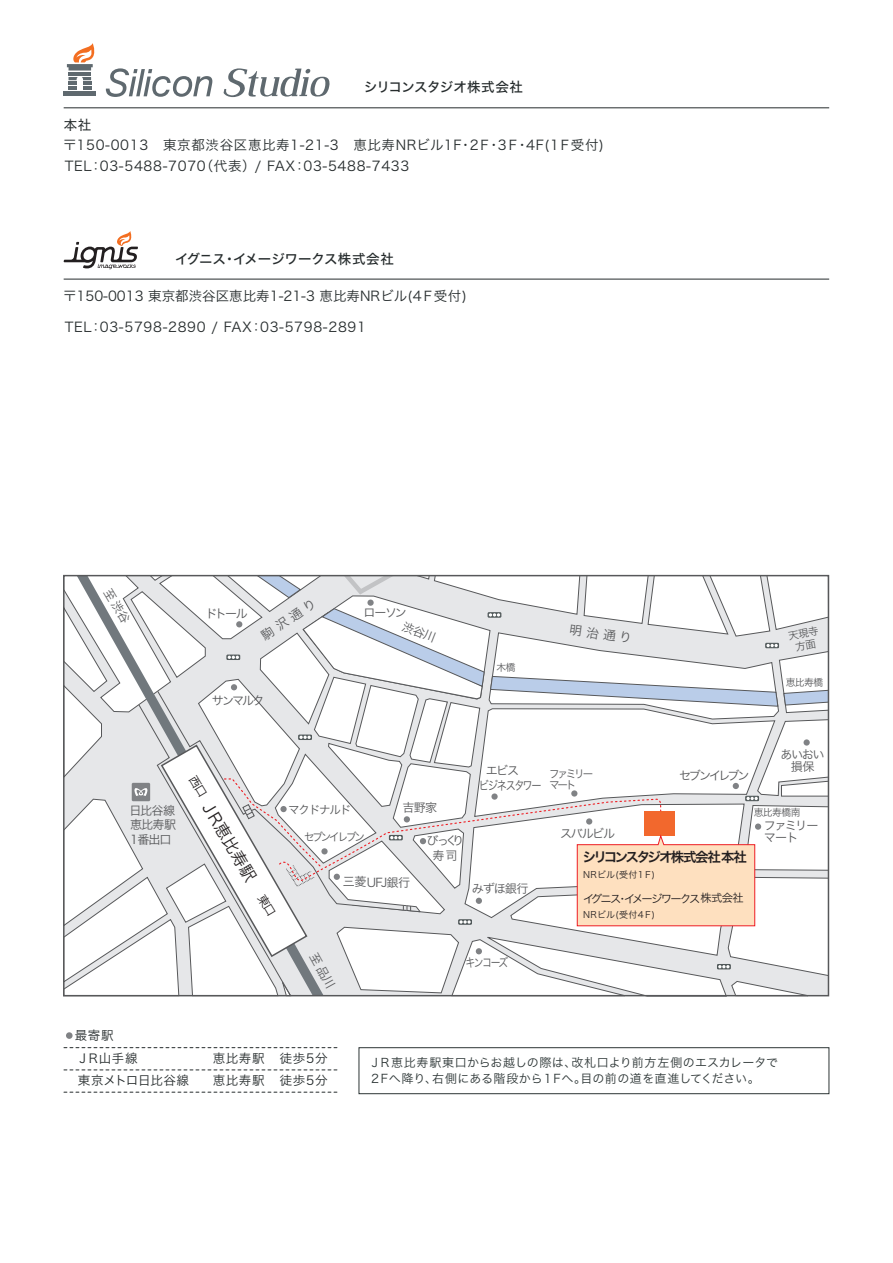
<style>
.page{position:relative;width:893px;height:1263px;background:#fff}
.page>*{position:absolute;margin:0;border:0;box-sizing:border-box;transform-origin:0 0}
.t1{font:16.5px "Hira Kaku Pro W3";color:#231f20}
.t2{font:13.5px/20.5px "Hira Kaku Pro W3";letter-spacing:.05em;color:#262c2d}
.t3{font:13.5px "Hira Kaku Pro W3";color:#262c2d}
.t4{font:13.5px "Hira Kaku Std W5";letter-spacing:-.02em;color:#262c2d}
.t5{font:13.5px "Hira Kaku Pro W6";letter-spacing:-.14em;color:#231f20}
.t6{font:13.5px "Hira Kaku Std W4";color:#262c2d}
.t7{font:12.75px "Hira Kaku Pro W3";color:#57585a}
.t8{font:12.6px/22.5px "Hira Kaku Pro W3";letter-spacing:.015em;color:#262c2d}
.t9{font:12.6px/22.2px "Hira Kaku Pro W3";letter-spacing:.045em;color:#262c2d}
.t10{font:12px/16.5px "Hira Kaku Pro W3";letter-spacing:.02em;color:#2d3636}
.t11{font:12px/15px "Hira Kaku Pro W3";letter-spacing:-.12em;color:#57585a;text-align:center}
.t12{font:12px "Hira Kaku Pro W3";letter-spacing:-.05em;color:#57585a}
.t13{font:12px "Hira Kaku Pro W3";letter-spacing:-.18em;color:#57585a}
.t14{font:12px "Hira Kaku Pro W3";letter-spacing:-.12em;color:#57585a;scale:.81 1}
.t15{font:11.55px "Hira Kaku Pro W3";letter-spacing:-.1em;color:#57585a}
.t16{font:11.25px "Hira Kaku Pro W3";letter-spacing:-.145em;color:#231f20}
.t17{font:11.1px/10.5px "Hira Kaku Pro W3";letter-spacing:-.2em;color:#57585a;scale:.95 1}
.t18{font:10.5px/12px "Hira Kaku Pro W3";color:#57585a;text-align:center}
.t19{font:9.75px "Hira Kaku Pro W3";letter-spacing:-.055em;color:#57585a}
.t20{font:9px "Hira Kaku Pro W3";letter-spacing:.025em;color:#231f20}
</style>
<div class="page">
<hr style="left:64px;top:107px;width:765px;height:1px;background:#262c2d">
<svg style="left:224px;top:68px;width:106px;height:29px"></svg>
<svg style="left:106px;top:68px;width:106px;height:29px"></svg>
<hr style="left:64px;top:92px;width:32px;height:4px;background:#5f696f">
<hr style="left:69px;top:72px;width:22px;height:3px;background:#5f696f">
<svg style="left:67px;top:43px;width:28px;height:28px"></svg>
<svg style="left:69px;top:77px;width:22px;height:13px"></svg>
<hr style="left:64px;top:279px;width:765px;height:1px;background:#262c2d">
<svg style="left:64px;top:231px;width:74px;height:38px"></svg>
<svg style="left:64px;top:1047px;width:274px;height:1px"></svg>
<svg style="left:64px;top:1070px;width:274px;height:1px"></svg>
<svg style="left:64px;top:1092px;width:274px;height:1px"></svg>
<div style="left:359px;top:1047px;width:470px;height:47px;border:1px solid #2d3636"></div>
<div style="left:66px;top:1032px;width:7px;height:7px;background:#808285;border-radius:50%"></div>
<svg style="left:64px;top:576px;width:764px;height:420px"></svg>
<p class="t4" style="left:364px;top:77px;width:161px">シリコンスタジオ株式会社</p>
<p class="t6" style="left:64px;top:115px;width:29px">本社</p>
<p class="t2" style="left:63px;top:134px;width:542px">〒150-0013　東京都渋谷区恵比寿1-21-3　恵比寿NRビル1F・2Ｆ・3Ｆ・4F(1Ｆ受付)<br>TEL：03-5488-7070（代表）/ FAX：03-5488-7433</p>
<p class="t4" style="left:175px;top:249px;width:220px">イグニス・イメージワークス株式会社</p>
<p class="t3" style="left:63px;top:284px;width:405px">〒150-0013 東京都渋谷区恵比寿1-21-3 恵比寿NRビル(4Ｆ受付)</p>
<p class="t2" style="left:65px;top:316px;width:303px">TEL：03-5798-2890 / FAX：03-5798-2891</p>
<p class="t11" style="left:130px;top:802px;width:48px;line-height:14.5px;text-align:justify">日比谷線恵比寿駅1番出口</p>
<p class="t11" style="left:206px;top:605px;width:44px">ドトール</p>
<p class="t7" style="left:256px;top:627px;width:64px;rotate:-34deg">駒 沢 通 り</p>
<p class="t11" style="left:212px;top:692px;width:54px">サンマルク</p>
<p class="t11" style="left:364px;top:604px;width:45px">ローソン</p>
<p class="t19" style="left:496px;top:659px;width:21px">木橋</p>
<p class="t7" style="left:571px;top:618px;width:64px;rotate:8deg">明 治 通 り</p>
<p class="t18" style="left:787px;top:629px;width:32px;rotate:-10deg">天現寺方面</p>
<p class="t19" style="left:786px;top:674px;width:39px">恵比寿橋</p>
<p class="t1" style="left:218px;top:793px;width:93px;rotate:59deg">ＪＲ恵比寿駅</p>
<p class="t15" style="left:288px;top:799px;width:65px">マクドナルド</p>
<p class="t17" style="left:304px;top:831px;width:66px">セブンイレブン</p>
<p class="t11" style="left:402px;top:799px;width:37px">吉野家</p>
<p class="t11" style="left:427px;top:832px;width:39px">びっくり寿司</p>
<p class="t11" style="left:479px;top:762px;width:64px;text-align:left;text-indent:7px">エビス<br>ビジネスタワー</p>
<p class="t12" style="left:343px;top:872px;width:69px">三菱UFJ銀行</p>
<p class="t11" style="left:472px;top:880px;width:58px">みずほ銀行</p>
<p class="t17" style="left:549px;top:768px;width:48px">ファミリーマート</p>
<p class="t13" style="left:679px;top:765px;width:72px">セブンイレブン</p>
<p class="t11" style="left:781px;top:747px;width:45px;line-height:12px">あいおい損保</p>
<p class="t11" style="left:560px;top:825px;width:57px">スバルビル</p>
<p class="t5" style="left:583px;top:844px;width:166px">シリコンスタジオ株式会社本社</p>
<p class="t20" style="left:583px;top:866px;width:73px">NRビル(受付1Ｆ)</p>
<p class="t16" style="left:583px;top:888px;width:162px">イグニス・イメージワークス株式会社</p>
<p class="t20" style="left:583px;top:907px;width:73px">NRビル(受付4Ｆ)</p>
<p class="t19" style="left:754px;top:804px;width:48px">恵比寿橋南</p>
<p class="t11" style="left:764px;top:819px;width:56px;line-height:12px;text-align:left">ファミリーマート</p>
<p class="t14" style="left:466px;top:951px;width:54px">キンコーズ</p>
<p class="t8" style="left:75px;top:1023px;width:116px">最寄駅<br>ＪＲ山手線<br>東京メトロ日比谷線</p>
<p class="t9" style="left:213px;top:1046px;width:53px">恵比寿駅恵比寿駅</p>
<p class="t9" style="left:280px;top:1046px;width:49px">徒歩5分徒歩5分</p>
<p class="t10" style="left:369px;top:1053px;width:411px">ＪＲ恵比寿駅東口からお越しの際は、改札口より前方左側のエスカレータで<br>２Fへ降り、右側にある階段から１Fへ。目の前の道を直進してください。</p>
</div>
